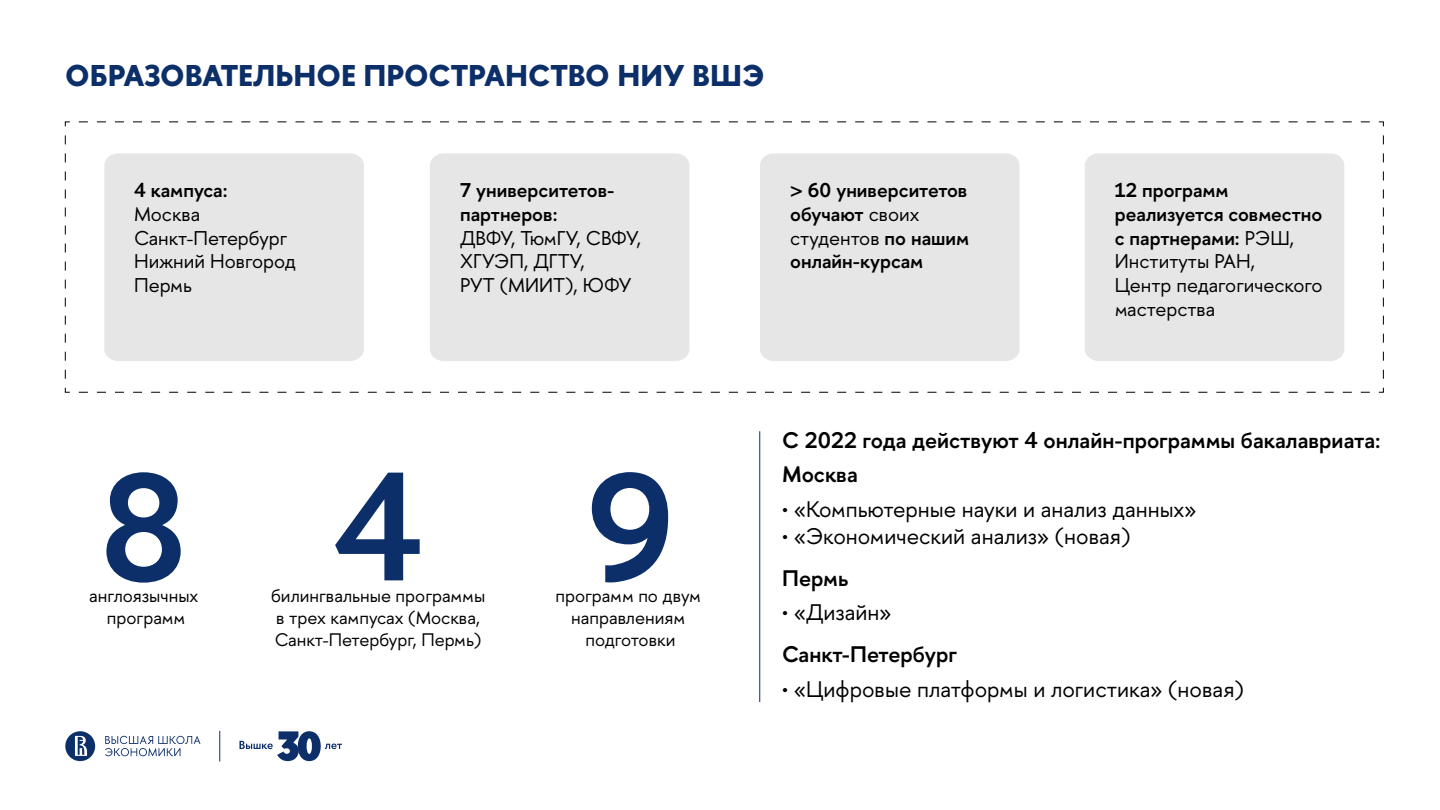
<style>
.page{position:relative;width:1440px;height:810px;background:#fff}
.page>*{position:absolute;margin:0;border:0;box-sizing:border-box;transform-origin:0 0}
.t1{font:600 151.2px "HSE Sans";color:#0c2f6a}
.t2{font:700 30px "HSE Sans";color:#0c2f6a}
.t3{font:22.5px "HSE Sans";color:#000}
.t4{font:600 22.5px/34.5px "HSE Sans";color:#000}
.t5{font:19.88px/23.9px "HSE Sans";color:#000}
.t6{font:600 19.88px/23.9px "HSE Sans";color:#000}
.t7{font:18.15px/21.8px "HSE Sans";color:#000}
.s1{font-weight:400}
.s2{font-weight:600}
</style>
<div class="page">
<svg style="left:65px;top:731px;width:30px;height:30px"></svg>
<svg style="left:105px;top:736px;width:96px;height:20px"></svg>
<svg style="left:65px;top:387px;width:1305px;height:6px"></svg>
<svg style="left:65px;top:122px;width:5px;height:257px"></svg>
<svg style="left:79px;top:122px;width:1305px;height:5px"></svg>
<svg style="left:1378px;top:135px;width:6px;height:258px"></svg>
<svg style="left:239px;top:731px;width:103px;height:30px"></svg>
<hr style="left:219px;top:731px;width:1px;height:30px;background:#0c2f6a">
<div style="left:104px;top:153px;width:260px;height:208px;background:#e6e6e6"></div>
<div style="left:430px;top:153px;width:259px;height:208px;background:#e6e6e6"></div>
<div style="left:760px;top:153px;width:260px;height:208px;background:#e6e6e6"></div>
<div style="left:1085px;top:153px;width:259px;height:208px;background:#e6e6e6"></div>
<hr style="left:759px;top:431px;width:1px;height:271px;background:#0c2f6a">
<h2 class="t2" style="left:65px;top:56px;width:701px">ОБРАЗОВАТЕЛЬНОЕ ПРОСТРАНСТВО НИУ ВШЭ</h2>
<p class="t6" style="left:134px;top:178px;width:95px">4 кампуса:</p>
<p class="t5" style="left:134px;top:202px;width:163px">Москва<br>Санкт-Петербург<br>Нижний Новгород<br>Пермь</p>
<p class="t6" style="left:460px;top:178px;width:156px">7 университетов&shy;партнеров:</p>
<p class="t5" style="left:460px;top:226px;width:182px">ДВФУ, ТюмГУ, СВФУ,<br>ХГУЭП, ДГТУ,<br>РУТ (МИИТ), ЮФУ</p>
<p class="t6" style="left:790px;top:178px;width:181px">&gt; 60 университетов обучают <span class="s1">своих студентов</span> по нашим онлайн-курсам</p>
<p class="t5" style="left:1115px;top:178px;width:209px"><span class="s2">12 программ реализуется совместно с партнерами:</span> РЭШ,<br>Институты РАН,<br>Центр педагогического мастерства</p>
<h1 class="t1" style="left:100px;top:430px;width:89px">8</h1>
<p class="t7" style="left:107px;top:607px;width:80px">программ</p>
<p class="t7" style="left:89px;top:585px;width:111px">англоязычных</p>
<h1 class="t1" style="left:333px;top:430px;width:91px">4</h1>
<h1 class="t1" style="left:586px;top:430px;width:91px">9</h1>
<p class="t7" style="left:271px;top:585px;width:216px">билингвальные программы в трех кампусах (Москва,</p>
<p class="t7" style="left:555px;top:585px;width:147px;text-align:center">программ по двум направлениям</p>
<p class="t7" style="left:275px;top:629px;width:208px">Санкт-Петербург, Пермь)</p>
<p class="t7" style="left:585px;top:629px;width:91px">подготовки</p>
<p class="t4" style="left:782px;top:423px;width:600px">С 2022 года действуют 4 онлайн-программы бакалавриата:<br>Москва</p>
<p class="t3" style="left:782px;top:495px;width:416px">• «Компьютерные науки и анализ данных»</p>
<p class="t3" style="left:782px;top:522px;width:350px">• «Экономический анализ» (новая)</p>
<p class="t4" style="left:782px;top:561px;width:68px">Пермь</p>
<p class="t3" style="left:782px;top:598px;width:111px">• «Дизайн»</p>
<p class="t4" style="left:782px;top:637px;width:176px">Санкт-Петербург</p>
<p class="t3" style="left:782px;top:675px;width:463px">• «Цифровые платформы и логистика» (новая)</p>
</div>
